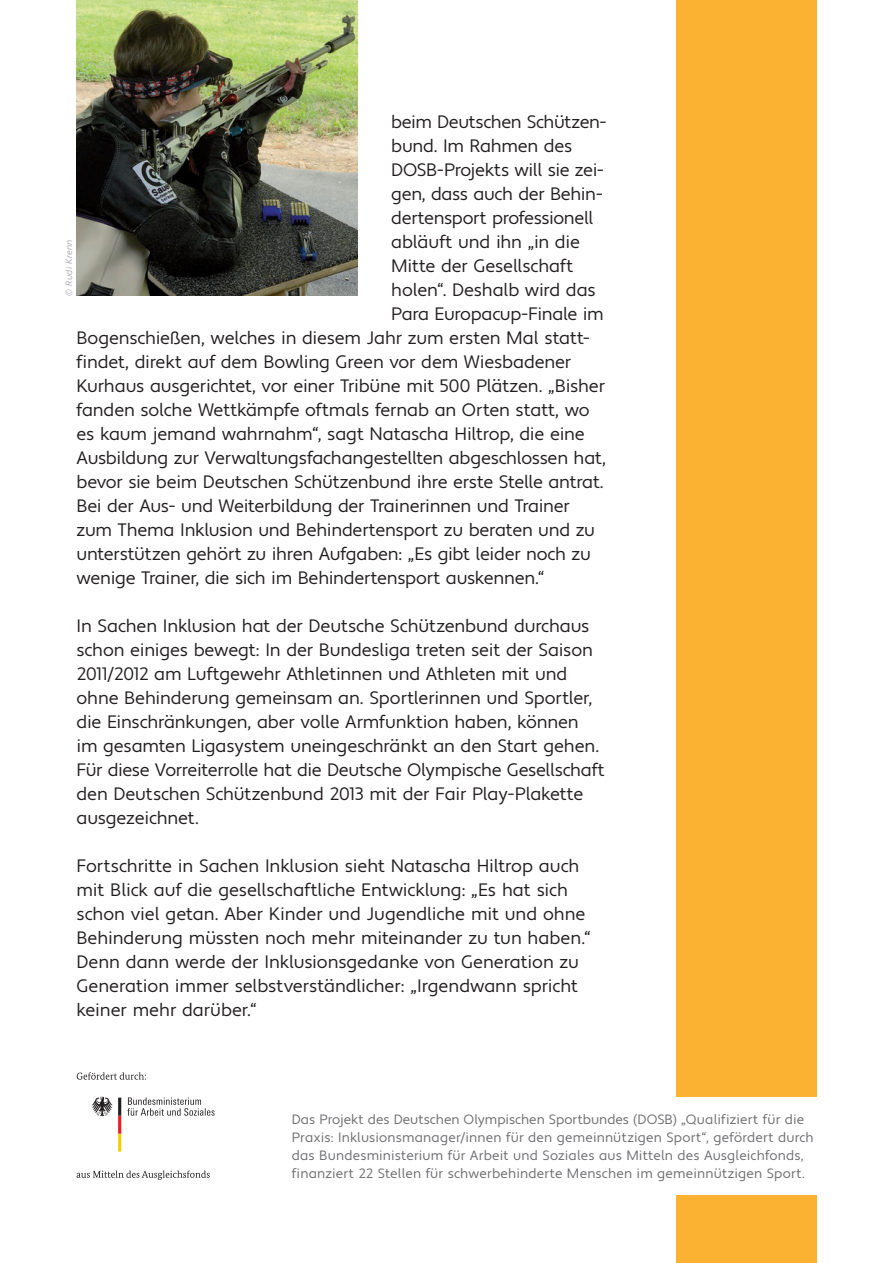
<style>
.page{position:relative;width:893px;height:1263px;background:#fff}
.page>*{position:absolute;margin:0;border:0;box-sizing:border-box;transform-origin:0 0}
.t1{font:18px/24px "Apertura";letter-spacing:-.01em;color:#231f20}
.t2{font:13.5px/18px "Apertura";letter-spacing:.01em;color:#6c6d70}
.t3{font:9px "Apertura Obliq";letter-spacing:.015em;color:#a8a9ad}
</style>
<div class="page">
<div style="left:676px;top:0;width:140px;height:1263px;background:#fbb131"></div>
<svg style="left:92px;top:1097px;width:29px;height:54px"></svg>
<svg style="left:127px;top:1097px;width:88px;height:19px"></svg>
<svg style="left:77px;top:1072px;width:69px;height:8px"></svg>
<svg style="left:77px;top:1170px;width:133px;height:10px"></svg>
<div style="left:275px;top:1097px;width:558px;height:98px;background:#fff"></div>
<img style="left:77px;top:0;width:280px;height:296px">
<p class="t1" style="left:391px;top:110px;width:217px">beim Deutschen Schützen-</p>
<p class="t1" style="left:391px;top:134px;width:183px">bund. Im Rahmen des</p>
<p class="t1" style="left:391px;top:158px;width:214px">DOSB-Projekts will sie zei-</p>
<p class="t1" style="left:391px;top:182px;width:213px">gen, dass auch der Behin-</p>
<p class="t1" style="left:391px;top:206px;width:204px">dertensport professionell</p>
<p class="t1" style="left:391px;top:230px;width:190px">abläuft und ihn „in die</p>
<p class="t1" style="left:391px;top:254px;width:184px">Mitte der Gesellschaft</p>
<p class="t1" style="left:391px;top:278px;width:206px">holen“. Deshalb wird das</p>
<p class="t1" style="left:391px;top:302px;width:214px">Para Europacup-Finale im</p>
<p class="t1" style="left:77px;top:326px;width:515px">Bogenschießen, welches in diesem Jahr zum ersten Mal statt-</p>
<p class="t1" style="left:77px;top:350px;width:496px">findet, direkt auf dem Bowling Green vor dem Wiesbadener</p>
<p class="t1" style="left:77px;top:374px;width:530px">Kurhaus ausgerichtet, vor einer Tribüne mit 500 Plätzen. „Bisher</p>
<p class="t1" style="left:77px;top:398px;width:515px">fanden solche Wettkämpfe oftmals fernab an Orten statt, wo</p>
<p class="t1" style="left:77px;top:422px;width:510px">es kaum jemand wahrnahm“, sagt Natascha Hiltrop, die eine</p>
<p class="t1" style="left:77px;top:446px;width:531px">Ausbildung zur Verwaltungsfachangestellten abgeschlossen hat,</p>
<p class="t1" style="left:77px;top:470px;width:529px">bevor sie beim Deutschen Schützenbund ihre erste Stelle antrat.</p>
<p class="t1" style="left:77px;top:494px;width:495px">Bei der Aus- und Weiterbildung der Trainerinnen und Trainer</p>
<p class="t1" style="left:77px;top:518px;width:520px">zum Thema Inklusion und Behindertensport zu beraten und zu</p>
<p class="t1" style="left:77px;top:542px;width:516px">unter stützen gehört zu ihren Aufgaben: „Es gibt leider noch zu</p>
<p class="t1" style="left:77px;top:566px;width:470px">wenige Trainer, die sich im Behindertensport auskennen.“</p>
<p class="t1" style="left:77px;top:614px;width:530px">In Sachen Inklusion hat der Deutsche Schützenbund durchaus schon einiges bewegt: In der Bundesliga treten seit der Saison 2011/2012 am Luftgewehr Athletinnen und Athleten mit und ohne Behinderung gemeinsam an. Sportlerinnen und Sportler, die Einschränkungen, aber volle Armfunktion haben, können<br>im gesamten Ligasystem uneingeschränkt an den Start gehen.<br>Für diese Vorreiterrolle hat die Deutsche Olympische Gesellschaft den Deutschen Schützenbund 2013 mit der Fair Play-Plakette ausgezeichnet.</p>
<p class="t1" style="left:77px;top:854px;width:516px">Fortschritte in Sachen Inklusion sieht Natascha Hiltrop auch mit Blick auf die gesellschaftliche Entwicklung: „Es hat sich schon viel getan. Aber Kinder und Jugendliche mit und ohne Behinderung müssten noch mehr miteinander zu tun haben.“ Denn dann werde der Inklusionsgedanke von Generation zu Generation immer selbstverständlicher: „Irgendwann spricht keiner mehr darüber.“</p>
<p class="t3" style="left:64px;top:296px;width:58px;rotate:-90deg">© Rudi Krenn</p>
<p class="t2" style="left:292px;top:1110px;width:523px">Das Projekt des Deutschen Olympischen Sportbundes (DOSB) „Qualifiziert für die Praxis: Inklusionsmanager/innen für den gemeinnützigen Sport“, gefördert durch das Bundesministerium für Arbeit und Soziales aus Mitteln des Aus gleichfonds, finanziert 22 Stellen für schwerbehinderte Menschen im gemeinnützigen Sport.</p>
</div>
